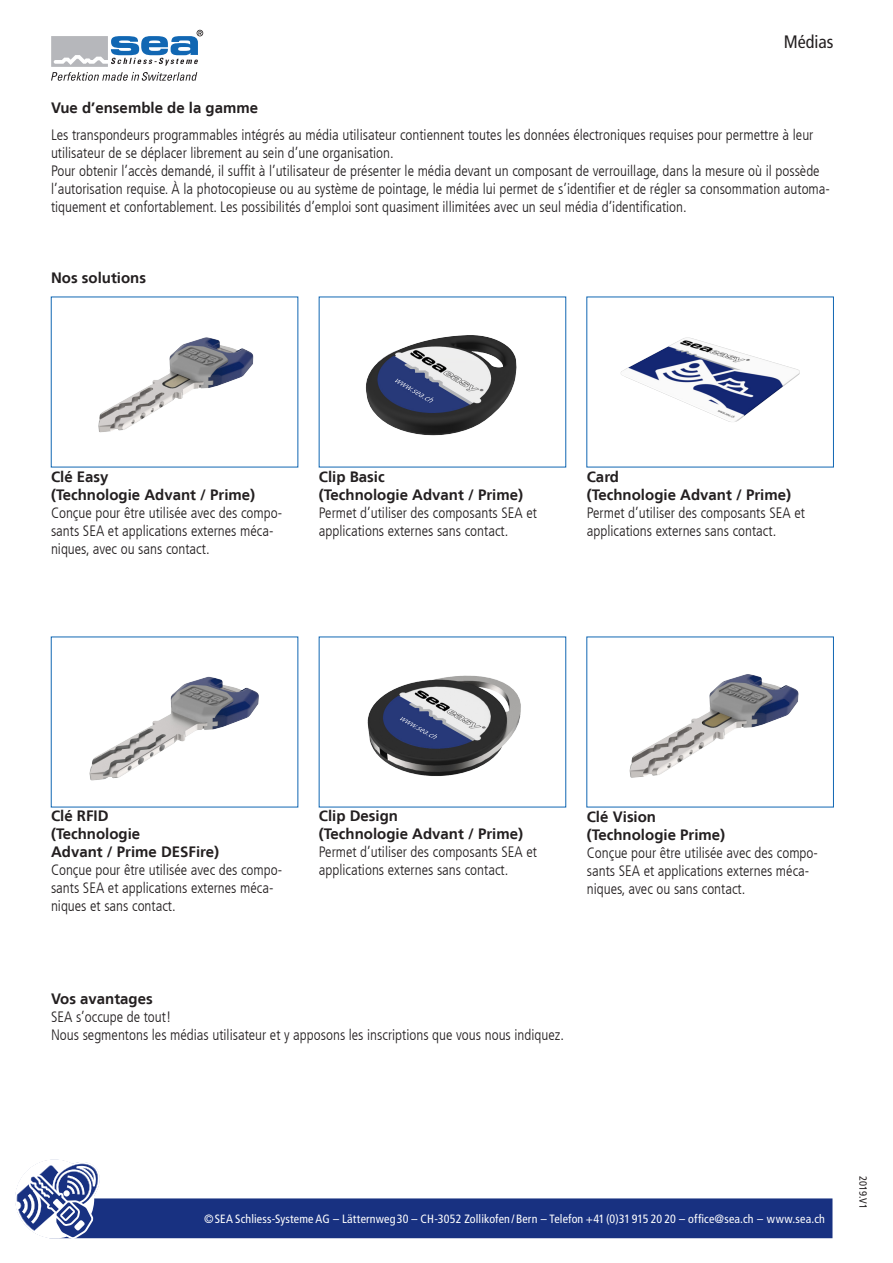
<style>
.page{position:relative;width:893px;height:1263px;background:#fff}
.page>*{position:absolute;margin:0;border:0;box-sizing:border-box;transform-origin:0 0}
.t1{font:condensed 18px "Frutiger LT";color:#231f20}
.t2{font:300 condensed 15px/18px "Frutiger LT";color:#231f20}
.t3{font:700 15px "Frutiger LT";color:#231f20}
.t4{font:condensed 12px "Frutiger LT";letter-spacing:.015em;color:#fff}
.t5{font:condensed 10.5px "Frutiger LT";letter-spacing:.01em;color:#231f20}
</style>
<div class="page">
<div style="left:49px;top:1198px;width:783px;height:40px;background:#183181;border:2px solid #183181"></div>
<svg style="left:51px;top:30px;width:152px;height:51px"></svg>
<svg style="left:15px;top:1159px;width:85px;height:80px"></svg>
<img style="left:98px;top:337px;width:156px;height:96px">
<img style="left:365px;top:335px;width:152px;height:101px">
<img style="left:621px;top:337px;width:179px;height:85px">
<img style="left:89px;top:676px;width:170px;height:105px">
<img style="left:367px;top:675px;width:154px;height:101px">
<img style="left:629px;top:674px;width:170px;height:104px">
<p class="t3" style="left:51px;top:99px;width:209px">Vue d’ensemble de la gamme</p>
<p class="t1" style="left:784px;top:31px;width:51px">Médias</p>
<p class="t2" style="left:51px;top:126px;width:764px">Les transpondeurs programmables intégrés au média utilisateur contiennent toutes les données électroniques requises pour permettre à leur utilisateur de se déplacer librement au sein d’une organisation.</p>
<p class="t2" style="left:51px;top:162px;width:780px">Pour obtenir l’accès demandé, il suffit à l’utilisateur de présenter le média devant un composant de verrouillage, dans la mesure où il possède l’autorisation requise. À la photocopieuse ou au système de pointage, le média lui permet de s’identifier et de régler sa consommation automa&shy;tiquement et confortablement. Les possibilités d’emploi sont quasiment illimitées avec un seul média d’identification.</p>
<p class="t3" style="left:51px;top:269px;width:96px">Nos solutions</p>
<p class="t3" style="left:51px;top:468px;width:59px">Clé Easy</p>
<p class="t3" style="left:51px;top:486px;width:206px">(Technologie Advant / Prime)</p>
<p class="t2" style="left:51px;top:504px;width:233px">Conçue pour être utilisée avec des compo&shy;sants SEA et applications externes méca&shy;niques, avec ou sans contact.</p>
<p class="t3" style="left:319px;top:468px;width:67px">Clip Basic</p>
<p class="t3" style="left:319px;top:486px;width:206px">(Technologie Advant / Prime)</p>
<p class="t2" style="left:319px;top:504px;width:220px">Permet d’utiliser des composants SEA et applications externes sans contact.</p>
<p class="t3" style="left:587px;top:468px;width:34px">Card</p>
<p class="t3" style="left:587px;top:486px;width:206px">(Technologie Advant / Prime)</p>
<p class="t2" style="left:587px;top:504px;width:220px">Permet d’utiliser des composants SEA et applications externes sans contact.</p>
<p class="t3" style="left:51px;top:807px;width:59px">Clé RFID</p>
<p class="t3" style="left:51px;top:825px;width:91px">(Technologie</p>
<p class="t3" style="left:51px;top:843px;width:170px">Advant / Prime DESFire)</p>
<p class="t2" style="left:51px;top:861px;width:233px">Conçue pour être utilisée avec des compo&shy;sants SEA et applications externes méca&shy;niques et sans contact.</p>
<p class="t3" style="left:319px;top:807px;width:81px">Clip Design</p>
<p class="t3" style="left:319px;top:825px;width:206px">(Technologie Advant / Prime)</p>
<p class="t2" style="left:319px;top:843px;width:220px">Permet d’utiliser des composants SEA et applications externes sans contact.</p>
<p class="t3" style="left:587px;top:808px;width:71px">Clé Vision</p>
<p class="t3" style="left:587px;top:826px;width:140px">(Technologie Prime)</p>
<p class="t2" style="left:587px;top:844px;width:233px">Conçue pour être utilisée avec des compo&shy;sants SEA et applications externes méca&shy;niques, avec ou sans contact.</p>
<p class="t3" style="left:51px;top:990px;width:103px">Vos avantages</p>
<p class="t2" style="left:51px;top:1008px;width:122px">SEA s’occupe de tout!</p>
<p class="t2" style="left:51px;top:1026px;width:514px">Nous segmentons les médias utilisateur et y apposons les inscriptions que vous nous indiquez.</p>
<p class="t4" style="left:204px;top:1212px;width:622px">©SEA Schliess-Systeme AG – Lätternweg30 – CH-305-2 Zollikofen /Bern – Telefon +41(0)31915 20 20 – office@sea.ch – www.sea.ch</p>
<p class="t5" style="left:869px;top:1176px;width:35px;rotate:90deg">2019.V1</p>
</div>
